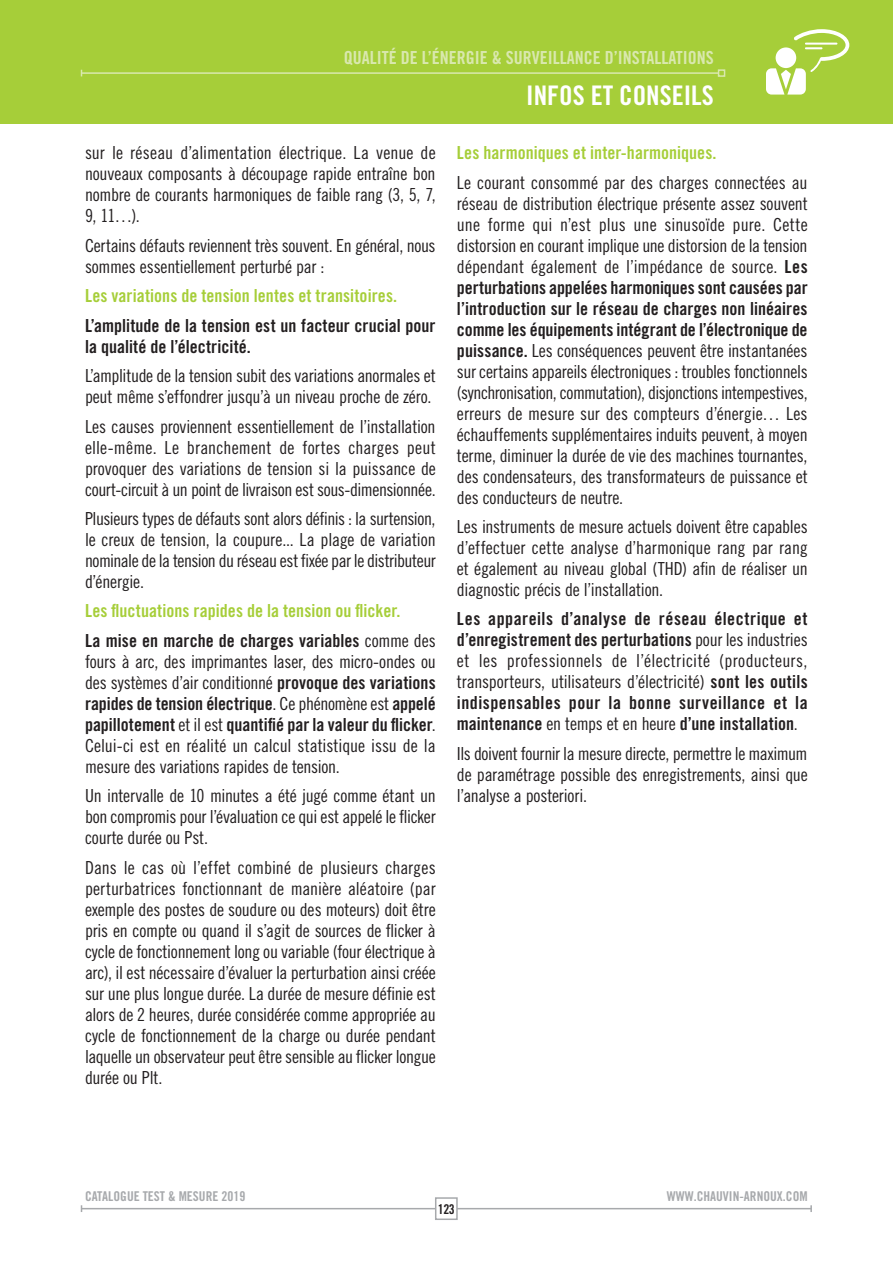
<style>
.page{position:relative;width:893px;height:1263px;background:#fff}
.page>*{position:absolute;margin:0;border:0;box-sizing:border-box;transform-origin:0 0}
.t1{font:27px "Trade Gothic LT Std Bd Cn 20";color:#fff}
.t2{font:18px/21px "Trade Gothic LT Std Cn 18";letter-spacing:-.015em;color:#231f20;text-align:justify}
.t3{font:18px/21px "Trade Gothic LT Std Bd Cn 20";letter-spacing:.005em;color:#231f20}
.t4{font:18px/21px "Trade Gothic LT Std Bd Cn 20";letter-spacing:.025em;color:#231f20}
.t5{font:18px/29.5px "Trade Gothic LT Std Bd Cn 20";color:#a6ce39}
.t6{font:18px/21px "Trade Gothic LT Std Cn 18";letter-spacing:.01em;color:#231f20}
.t7{font:18px "Trade Gothic LT Std Bd Cn 20";color:#d9e8ae}
.t8{font:13.5px "Trade Gothic LT Std Bd Cn 20";color:#a7a9ac}
.t9{font:13.5px "Trade Gothic LT Std Bd Cn 20";color:#231f20}
.s1{color:#231f20}
.s2{font-family:"Trade Gothic LT Std Cn 18";color:#231f20}
.s3{font-family:"Trade Gothic LT Std Bd Cn 20"}
.s4{font-family:"Trade Gothic LT Std Cn 18"}
</style>
<div class="page">
<div style="left:0;top:0;width:893px;height:124px;background:#a6ce39"></div>
<svg style="left:766px;top:29px;width:83px;height:66px"></svg>
<svg style="left:80px;top:69px;width:646px;height:8px"></svg>
<hr style="left:82px;top:1208px;width:729px;height:1px;background:#a7a9ac">
<svg style="left:810px;top:1205px;width:2px;height:7px"></svg>
<div style="left:436px;top:1198px;width:21px;height:21px;background:#fff"></div>
<div style="left:435px;top:1197px;width:23px;height:23px;border:2px solid #a7a9ac"></div>
<p class="t7" style="left:344px;top:51px;width:371px">QUALITÉ DE L’ÉNERGIE &amp; SURVEILLANCE D’INSTALLATIONS</p>
<p class="t2" style="left:85px;top:144px;width:352px">sur le réseau d’alimentation électrique. La venue de nouveaux composants à découpage rapide entraîne bon nombre de courants harmoniques de faible rang (3, 5, 7, 9, 11…).</p>
<p class="t2" style="left:85px;top:236px;width:352px">Certains défauts reviennent très souvent. En général, nous sommes essentiellement perturbé par :</p>
<p class="t5" style="left:85px;top:282px;width:314px">Les variations de tension lentes et transitoires.</p>
<p class="t3" style="left:85px;top:316px;width:352px">L’amplitude de la tension est un facteur crucial pour la qualité de l’électricité.</p>
<p class="t2" style="left:85px;top:367px;width:352px">L’amplitude de la tension subit des variations anormales et peut même s’effondrer jusqu’à un niveau proche de zéro.</p>
<p class="t2" style="left:85px;top:417px;width:352px">Les causes proviennent essentiellement de l’installation elle-même. Le branchement de fortes charges peut provoquer des variations de tension si la puissance de court-circuit à un point de livraison est sous-dimensionnée.</p>
<p class="t2" style="left:85px;top:510px;width:352px">Plusieurs types de défauts sont alors définis : la surtension, le creux de tension, la coupure... La plage de variation nominale de la tension du réseau est fixée par le distributeur d’énergie.</p>
<p class="t5" style="left:85px;top:598px;width:352px">Les fluctuations rapides de la tension ou flicker.<br><span class="s1">La mise en marche de charges variables</span> <span class="s2">comme des</span></p>
<p class="t2" style="left:85px;top:653px;width:352px">fours à arc, des imprimantes laser, des micro-ondes ou des systèmes d’air conditionné <span class="s3">provoque des variations</span></p>
<p class="t3" style="left:85px;top:695px;width:352px">rapides de tension électrique<span class="s4">. Ce phénomène est</span> appelé papillotement <span class="s4">et il est</span> quantifié par la valeur du flicker<span class="s4">.</span></p>
<p class="t2" style="left:85px;top:737px;width:352px">Celui-ci est en réalité un calcul statistique issu de la mesure des variations rapides de tension.</p>
<p class="t2" style="left:85px;top:787px;width:352px">Un intervalle de 10 minutes a été jugé comme étant un bon compromis pour l’évaluation ce qui est appelé le flicker courte durée ou Pst.</p>
<p class="t2" style="left:85px;top:859px;width:352px">Dans le cas où l’effet combiné de plusieurs charges perturbatrices fonctionnant de manière aléatoire (par exemple des postes de soudure ou des moteurs) doit être pris en compte ou quand il s’agit de sources de flicker à cycle de fonctionnement long ou variable (four électrique à arc), il est nécessaire d’évaluer la perturbation ainsi créée sur une plus longue durée. La durée de mesure définie est alors de 2 heures, durée considérée comme appropriée au cycle de fonctionnement de la charge ou durée pendant laquelle un observateur peut être sensible au flicker longue durée ou Plt.</p>
<h1 class="t1" style="left:526px;top:85px;width:189px">INFOS ET CONSEILS</h1>
<p class="t5" style="left:457px;top:139px;width:261px">Les harmoniques et inter-harmoniques.</p>
<p class="t2" style="left:457px;top:173px;width:352px">Le courant consommé par des charges connectées au réseau de distribution électrique présente assez souvent une forme qui n’est plus une sinusoïde pure. Cette distorsion en courant implique une distorsion de la tension dépendant également de l’impédance de source. <span class="s3">Les</span></p>
<p class="t3" style="left:457px;top:278px;width:352px;text-align:justify">perturbations appelées harmoniques sont causées par l’introduction sur le réseau de charges non linéaires comme les équipements intégrant de l’électronique de</p>
<p class="t2" style="left:457px;top:341px;width:352px"><span class="s3">puissance.</span> Les conséquences peuvent être instantanées sur certains appareils électroniques : troubles fonctionnels (synchronisation, commutation), disjonctions intempestives, erreurs de mesure sur des compteurs d’énergie… Les échauffements supplémentaires induits peuvent, à moyen terme, diminuer la durée de vie des machines tournantes, des condensateurs, des transformateurs de puissance et des conducteurs de neutre.</p>
<p class="t2" style="left:457px;top:518px;width:352px">Les instruments de mesure actuels doivent être capables d’effectuer cette analyse d’harmonique rang par rang et également au niveau global (THD) afin de réaliser un diagnostic précis de l’installation.</p>
<p class="t4" style="left:457px;top:610px;width:352px">Les appareils d’analyse de réseau électrique et d’enregistrement des perturbations <span class="s4">pour les industries</span></p>
<p class="t6" style="left:457px;top:652px;width:352px">et les professionnels de l’électricité (producteurs, transporteurs, utilisateurs d’électricité) <span class="s3">sont les outils</span></p>
<p class="t4" style="left:457px;top:694px;width:352px">indispensables pour la bonne surveillance et la maintenance <span class="s4">en temps et en heure</span> d’une installation<span class="s4">.</span></p>
<p class="t2" style="left:457px;top:745px;width:352px">Ils doivent fournir la mesure directe, permettre le maximum de paramétrage possible des enregistrements, ainsi que l’analyse a posteriori.</p>
<p class="t8" style="left:85px;top:1191px;width:162px">CATALOGUE TEST &amp; MESURE 2019</p>
<p class="t8" style="left:667px;top:1191px;width:142px">WWW.CHAUVIN-ARNOUX.COM</p>
<p class="t9" style="left:438px;top:1204px;width:19px">123</p>
</div>
